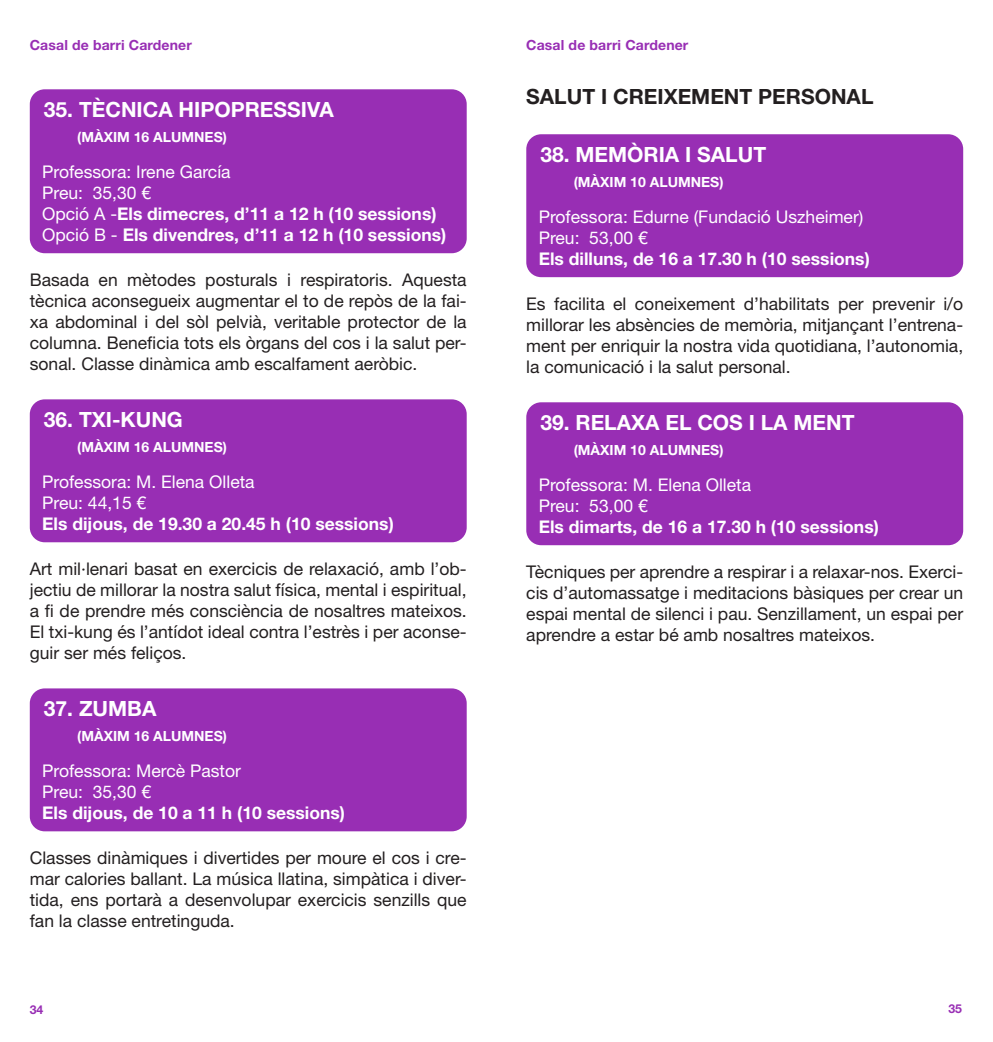
<style>
.page{position:relative;width:993px;height:1042px;background:#fff}
.page>*{position:absolute;margin:0;border:0;box-sizing:border-box;transform-origin:0 0}
.TITOL-BLANC{font:700 21px "Helvetica Neue LT Std";color:#fff}
._1__Títol_1{font:700 21px "Helvetica Neue LT Std";color:#231f20}
.TB{font:17.5px/21px "Helvetica Neue LT Std";color:#231f20;text-align:justify}
.TEXT-BLANC{font:17.5px "Helvetica Neue LT Std";color:#fff}
.TEXT-BLANC-NEG{font:700 17.5px "Helvetica Neue LT Std";color:#fff}
.TEXT-BLANC-2{font:700 17.5px "Helvetica Neue LT Std";color:#fff}
.TITOL-BLANC-2{font:700 14px "Helvetica Neue LT Std";color:#fff}
.t1{font:700 14px "Helvetica Neue LT Std";letter-spacing:.01em;color:#982eb4}
.t2{font:700 12.25px "Helvetica Neue LT Std";color:#982eb4}
.s1{font-weight:400}
</style>
<div class="page">
<div style="left:30px;top:399px;width:436px;height:143px;background:#982eb4;border-radius:15px"></div>
<div style="left:30px;top:688px;width:436px;height:143px;background:#982eb4;border-radius:15px"></div>
<div style="left:526px;top:134px;width:436px;height:143px;background:#982eb4;border-radius:15px"></div>
<div style="left:526px;top:402px;width:436px;height:143px;background:#982eb4;border-radius:15px"></div>
<div style="left:30px;top:89px;width:436px;height:164px;background:#982eb4;border-radius:15px"></div>
<p class="t1" style="left:30px;top:36px;width:163px">Casal de barri Cardener</p>
<p class="t1" style="left:526px;top:36px;width:163px">Casal de barri Cardener</p>
<p class="TITOL-BLANC" style="left:44px;top:96px;width:291px">35. TÈCNICA HIPOPRESSIVA</p>
<p class="TITOL-BLANC-2" style="left:77px;top:128px;width:151px">(MÀXIM 16 ALUMNES)</p>
<p class="TEXT-BLANC" style="left:42px;top:161px;width:190px">Professora: Irene García</p>
<p class="TEXT-BLANC" style="left:42px;top:182px;width:110px">Preu: 35,30 €</p>
<p class="TEXT-BLANC-2" style="left:42px;top:203px;width:396px"><span class="s1">Opció A -</span>Els dimecres, d’11 a 12 h (10 sessions)</p>
<p class="TEXT-BLANC-2" style="left:42px;top:224px;width:405px"><span class="s1">Opció B -</span> Els divendres, d’11 a 12 h (10 sessions)</p>
<p class="TB" style="left:30px;top:269px;width:438px">Basada en mètodes posturals i respiratoris. Aquesta tècnica aconsegueix augmentar el to de repòs de la fai&shy;xa abdominal i del sòl pelvià, veritable protector de la columna. Beneficia tots els òrgans del cos i la salut per&shy;sonal. Classe dinàmica amb escalfament aeròbic.</p>
<p class="TITOL-BLANC" style="left:44px;top:406px;width:140px">36. TXI-KUNG</p>
<p class="TITOL-BLANC-2" style="left:77px;top:438px;width:151px">(MÀXIM 16 ALUMNES)</p>
<p class="TEXT-BLANC" style="left:42px;top:471px;width:214px">Professora: M. Elena Olleta</p>
<p class="TEXT-BLANC" style="left:42px;top:492px;width:106px">Preu: 44,15 €</p>
<p class="TEXT-BLANC-NEG" style="left:42px;top:513px;width:353px">Els dijous, de 19.30 a 20.45 h (10 sessions)</p>
<p class="TB" style="left:30px;top:558px;width:438px">Art mil·lenari basat en exercicis de relaxació, amb l’ob&shy;jectiu de millorar la nostra salut física, mental i espiritual, a fi de prendre més consciència de nosaltres mateixos.<br>El txi-kung és l’antídot ideal contra l’estrès i per aconse&shy;guir ser més feliços.</p>
<p class="TITOL-BLANC" style="left:44px;top:695px;width:114px">37. ZUMBA</p>
<p class="TITOL-BLANC-2" style="left:77px;top:727px;width:151px">(MÀXIM 16 ALUMNES)</p>
<p class="TEXT-BLANC" style="left:42px;top:760px;width:200px">Professora: Mercè Pastor</p>
<p class="TEXT-BLANC" style="left:42px;top:781px;width:110px">Preu: 35,30 €</p>
<p class="TEXT-BLANC-NEG" style="left:42px;top:802px;width:304px">Els dijous, de 10 a 11 h (10 sessions)</p>
<p class="TB" style="left:30px;top:847px;width:438px">Classes dinàmiques i divertides per moure el cos i cre&shy;mar calories ballant. La música llatina, simpàtica i diver&shy;tida, ens portarà a desenvolupar exercicis senzills que fan la classe entretinguda.</p>
<p class="_1__Títol_1" style="left:526px;top:84px;width:348px">SALUT I CREIXEMENT PERSONAL</p>
<p class="TITOL-BLANC" style="left:540px;top:141px;width:227px">38. MEMÒRIA I SALUT</p>
<p class="TITOL-BLANC-2" style="left:573px;top:173px;width:151px">(MÀXIM 10 ALUMNES)</p>
<p class="TEXT-BLANC" style="left:538px;top:206px;width:326px">Professora: Edurne (Fundació Uszheimer)</p>
<p class="TEXT-BLANC" style="left:538px;top:227px;width:110px">Preu: 53,00 €</p>
<p class="TEXT-BLANC-NEG" style="left:538px;top:248px;width:332px">Els dilluns, de 16 a 17.30 h (10 sessions)</p>
<p class="TB" style="left:526px;top:292px;width:438px">Es facilita el coneixement d’habilitats per prevenir i/o millorar les absències de memòria, mitjançant l’entrena&shy;ment per enriquir la nostra vida quotidiana, l’autonomia, la comunicació i la salut personal.</p>
<p class="TITOL-BLANC" style="left:540px;top:409px;width:315px">39. RELAXA EL COS I LA MENT</p>
<p class="TITOL-BLANC-2" style="left:573px;top:441px;width:151px">(MÀXIM 10 ALUMNES)</p>
<p class="TEXT-BLANC" style="left:538px;top:474px;width:214px">Professora: M. Elena Olleta</p>
<p class="TEXT-BLANC" style="left:538px;top:495px;width:110px">Preu: 53,00 €</p>
<p class="TEXT-BLANC-NEG" style="left:538px;top:516px;width:341px">Els dimarts, de 16 a 17.30 h (10 sessions)</p>
<p class="TB" style="left:526px;top:560px;width:438px">Tècniques per aprendre a respirar i a relaxar-nos. Exerci&shy;cis d’automassatge i meditacions bàsiques per crear un espai mental de silenci i pau. Senzillament, un espai per aprendre a estar bé amb nosaltres mateixos.</p>
<p class="t2" style="left:30px;top:1002px;width:15px">34</p>
<p class="t2" style="left:948px;top:1001px;width:15px">35</p>
</div>
